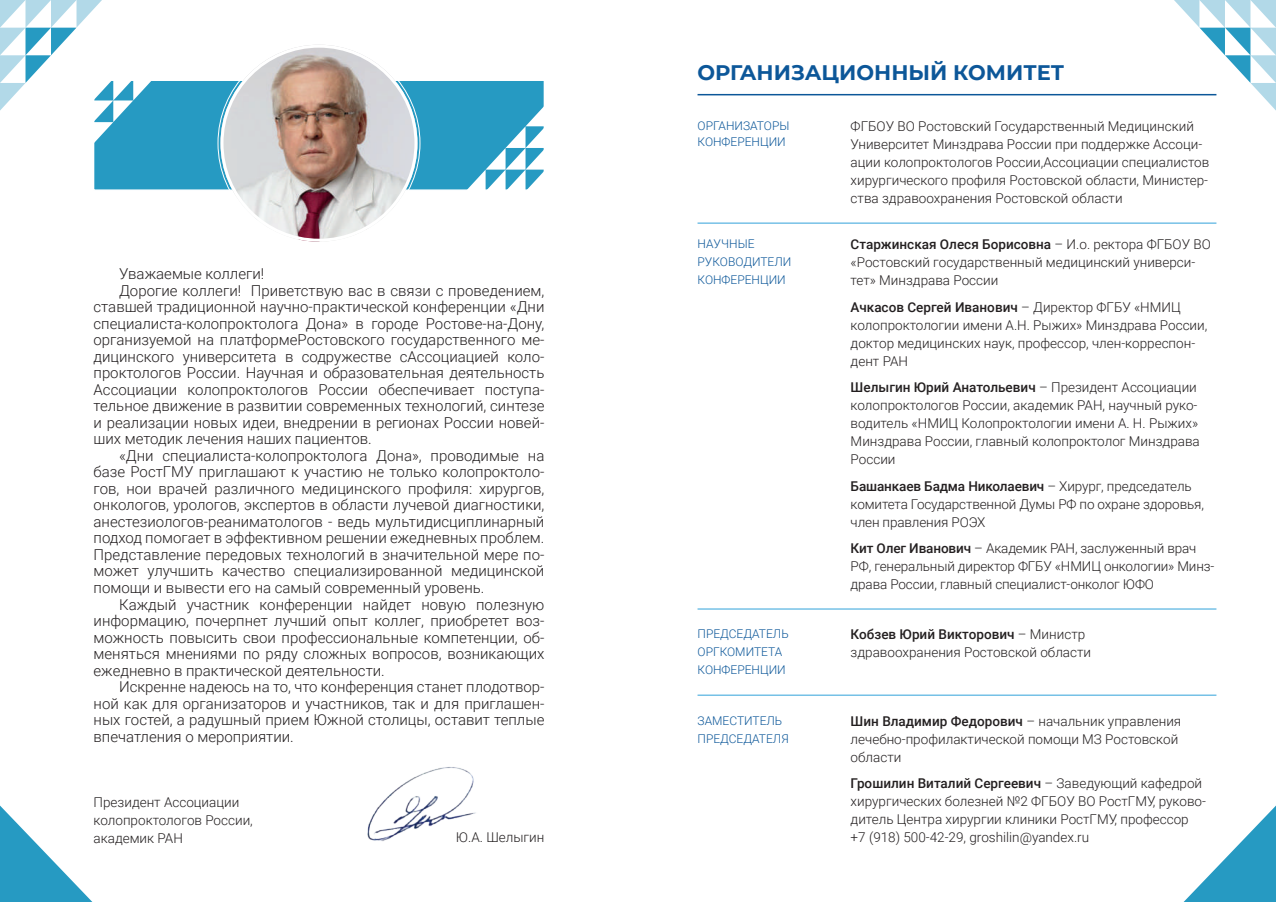
<style>
.page{position:relative;width:1276px;height:902px;background:#fff}
.page>*{position:absolute;margin:0;border:0;box-sizing:border-box;transform-origin:0 0}
.t1{font:700 21px "Montserrat";color:#0c5799}
.t2{font:300 15px "Roboto";color:#231f20}
.t3{font:300 13.5px/18px "Roboto";color:#231f20}
.t4{font:300 12px/18px "Roboto";color:#0c5799}
.s1{font-weight:500}
</style>
<div class="page">
<svg style="left:0;top:805px;width:92px;height:96px"></svg>
<svg style="left:1184px;top:805px;width:92px;height:96px"></svg>
<svg style="left:1174px;top:0;width:102px;height:111px"></svg>
<div style="left:93px;top:79px;width:452px;height:112px;background:#269ac2;border:2px solid #fff"></div>
<img style="left:367px;top:767px;width:109px;height:74px">
<img style="left:220px;top:45px;width:197px;height:197px;border-radius:98px">
<hr style="left:697px;top:94px;width:519px;height:1px;background:#0c5799">
<hr style="left:697px;top:223px;width:519px;height:1px;background:#31a2da">
<hr style="left:697px;top:608px;width:519px;height:1px;background:#31a2da">
<hr style="left:697px;top:694px;width:519px;height:1px;background:#31a2da">
<svg style="left:465px;top:105px;width:80px;height:86px"></svg>
<svg style="left:0;top:0;width:153px;height:165px"></svg>
<p class="t2" style="left:119px;top:263px;width:147px">Уважаемые коллеги!</p>
<p class="t2" style="left:119px;top:280px;width:427px">Дорогие коллеги! Приветствую вас в связи с проведением,</p>
<p class="t2" style="left:94px;top:296px;width:452px">ставшей традиционной научно-практической конференции «Дни</p>
<p class="t2" style="left:94px;top:313px;width:452px">специалиста-колопроктолога Дона» в городе Ростове-на-Дону,</p>
<p class="t2" style="left:94px;top:329px;width:452px">организуемой на платформеРостовского государственного ме-</p>
<p class="t2" style="left:94px;top:346px;width:452px">дицинского университета в содружестве сАссоциацией коло-</p>
<p class="t2" style="left:94px;top:362px;width:452px">проктологов России. Научная и образовательная деятельность</p>
<p class="t2" style="left:94px;top:379px;width:452px">Ассоциации колопроктологов России обеспечивает поступа-</p>
<p class="t2" style="left:94px;top:395px;width:452px">тельное движение в развитии современных технологий, синтезе</p>
<p class="t2" style="left:94px;top:412px;width:452px">и реализации новых идеи, внедрении в регионах России новей-</p>
<p class="t2" style="left:94px;top:428px;width:280px">ших методик лечения наших пациентов.</p>
<p class="t2" style="left:119px;top:445px;width:427px">«Дни специалиста-колопроктолога Дона», проводимые на</p>
<p class="t2" style="left:94px;top:461px;width:452px">базе РостГМУ приглашают к участию не только колопроктоло-</p>
<p class="t2" style="left:94px;top:478px;width:452px">гов, нои врачей различного медицинского профиля: хирургов,</p>
<p class="t2" style="left:94px;top:494px;width:452px">онкологов, урологов, экспертов в области лучевой диагностики,</p>
<p class="t2" style="left:94px;top:511px;width:452px">анестезиологов-реаниматологов - ведь мультидисциплинарный</p>
<p class="t2" style="left:94px;top:527px;width:452px">подход помогает в эффективном решении ежедневных проблем.</p>
<p class="t2" style="left:94px;top:544px;width:452px">Представление передовых технологий в значительной мере по-</p>
<p class="t2" style="left:94px;top:560px;width:452px">может улучшить качество специализированной медицинской</p>
<p class="t2" style="left:94px;top:577px;width:392px">помощи и вывести его на самый современный уровень.</p>
<p class="t2" style="left:119px;top:593px;width:427px">Каждый участник конференции найдет новую полезную</p>
<p class="t2" style="left:94px;top:610px;width:452px">информацию, почерпнет лучший опыт коллег, приобретет воз-</p>
<p class="t2" style="left:94px;top:626px;width:452px">можность повысить свои профессиональные компетенции, об-</p>
<p class="t2" style="left:94px;top:643px;width:452px">меняться мнениями по ряду сложных вопросов, возникающих</p>
<p class="t2" style="left:94px;top:659px;width:293px">ежедневно в практической деятельности.</p>
<p class="t2" style="left:119px;top:676px;width:427px">Искренне надеюсь на то, что конференция станет плодотвор-</p>
<p class="t2" style="left:94px;top:692px;width:452px">ной как для организаторов и участников, так и для приглашен-</p>
<p class="t2" style="left:94px;top:709px;width:452px">ных гостей, а радушный прием Южной столицы, оставит теплые</p>
<p class="t2" style="left:94px;top:725px;width:202px">впечатления о мероприятии.</p>
<p class="t3" style="left:94px;top:792px;width:161px">Президент Ассоциации колопроктологов России, академик РАН</p>
<p class="t3" style="left:456px;top:828px;width:90px">Ю.А. Шелыгин</p>
<h1 class="t1" style="left:697px;top:57px;width:368px">ОРГАНИЗАЦИОННЫЙ КОМИТЕТ</h1>
<p class="t4" style="left:697px;top:117px;width:93px;line-height:16.5px">ОРГАНИЗАТОРЫ<br>КОНФЕРЕНЦИИ</p>
<p class="t3" style="left:850px;top:117px;width:360px">ФГБОУ ВО Ростовский Государственный Медицинский Университет Минздрава России при поддержке Ассоци&shy;ации колопроктологов России,Ассоциации специалистов хирургического профиля Ростовской области, Министер&shy;ства здравоохранения Ростовской области</p>
<p class="t4" style="left:697px;top:234px;width:95px">НАУЧНЫЕ<br>РУКОВОДИТЕЛИ<br>КОНФЕРЕНЦИИ</p>
<p class="t3" style="left:850px;top:235px;width:362px"><span class="s1">Старжинская Олеся Борисовна</span> – И.о. ректора ФГБОУ ВО «Ростовский государственный медицинский универси&shy;тет» Минздрава России</p>
<p class="t3" style="left:850px;top:297px;width:358px"><span class="s1">Ачкасов Сергей Иванович</span> – Директор ФГБУ «НМИЦ колопроктологии имени А.Н. Рыжих» Минздрава России, доктор медицинских наук, профессор, член-корреспон&shy;дент РАН</p>
<p class="t3" style="left:850px;top:378px;width:351px"><span class="s1">Шелыгин Юрий Анатольевич</span> – Президент Ассоциации колопроктологов России, академик РАН, научный руко&shy;водитель «НМИЦ Колопроктологии имени А. Н. Рыжих» Минздрава России, главный колопроктолог Минздрава России</p>
<p class="t3" style="left:850px;top:476px;width:355px"><span class="s1">Башанкаев Бадма Николаевич</span> – Хирург, председатель комитета Государственной Думы РФ по охране здоровья, член правления РОЭХ</p>
<p class="t3" style="left:850px;top:539px;width:365px"><span class="s1">Кит Олег Иванович</span> – Академик РАН, заслуженный врач<br>РФ, генеральный директор ФГБУ «НМИЦ онкологии» Минз&shy;драва России, главный специалист-онколог ЮФО</p>
<p class="t4" style="left:697px;top:624px;width:93px">ПРЕДСЕДАТЕЛЬ<br>ОРГКОМИТЕТА<br>КОНФЕРЕНЦИИ</p>
<p class="t3" style="left:850px;top:625px;width:242px"><span class="s1">Кобзев Юрий Викторович</span> – Министр здравоохранения Ростовской области</p>
<p class="t4" style="left:697px;top:711px;width:93px">ЗАМЕСТИТЕЛЬ<br>ПРЕДСЕДАТЕЛЯ</p>
<p class="t3" style="left:850px;top:711px;width:332px"><span class="s1">Шин Владимир Федорович</span> – начальник управления лечебно-профилактической помощи МЗ Ростовской области</p>
<p class="t3" style="left:850px;top:774px;width:357px"><span class="s1">Грошилин Виталий Сергеевич</span> – Заведующий кафедрой хирургических болезней №2 ФГБОУ ВО РостГМУ, руково&shy;дитель Центра хирургии клиники РостГМУ, профессор +7 (918) 500-42-29, groshilin@yandex.ru</p>
</div>
